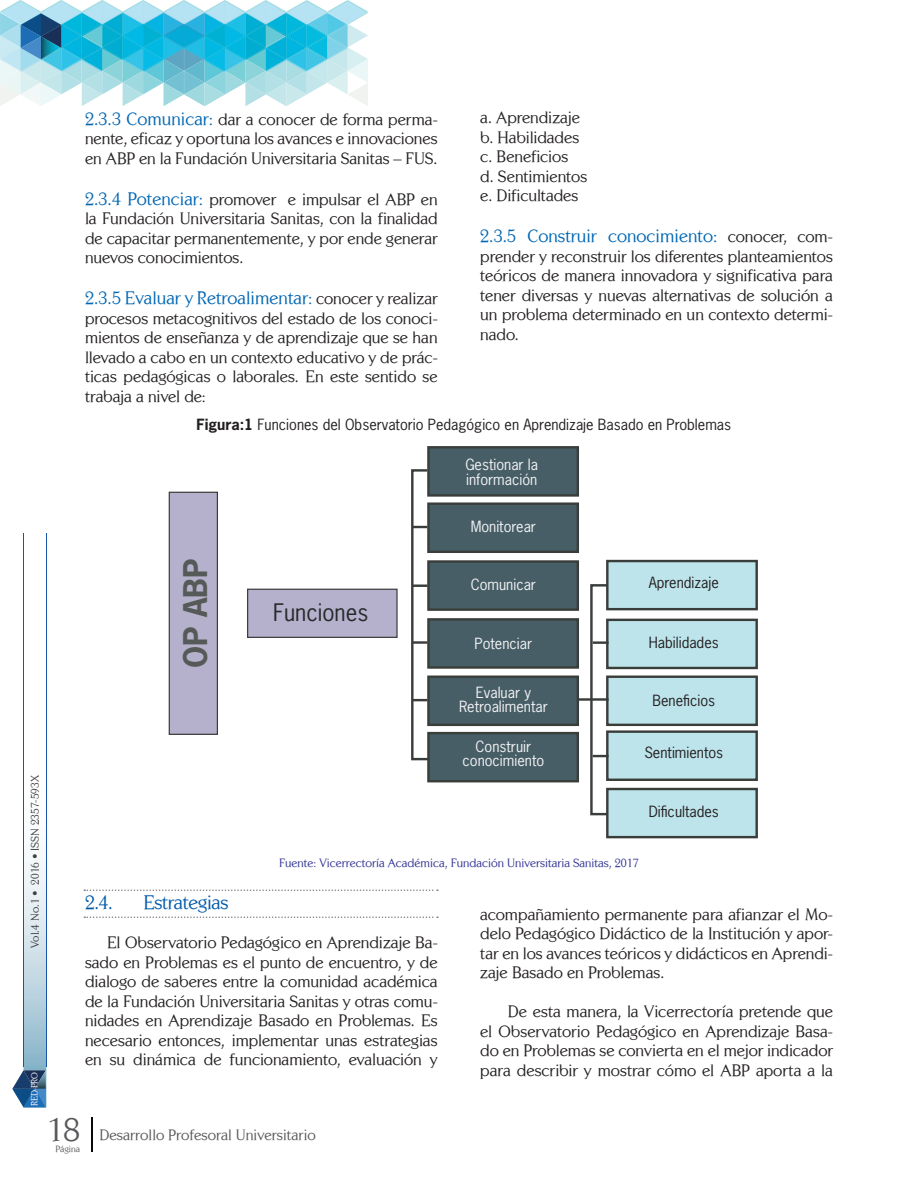
<style>
.page{position:relative;width:918px;height:1188px;background:#fff}
.page>*{position:absolute;margin:0;border:0;box-sizing:border-box;transform-origin:0 0}
.t1{font:700 30.75px "News Gothic Std";color:#555957}
.t2{font:22.8px "News Gothic Std";color:#262a2a}
.t3{font:19.5px "Centabel";letter-spacing:-.02em;color:#015aaa}
.t4{font:18px "Centabel";color:#0166b3}
.t5{font:16.5px/19.5px "Centabel";letter-spacing:-.005em;color:#231f20;text-align:justify}
.t6{font:15px "Centabel";color:#57585a}
.t7{font:14.55px "News Gothic Std";color:#231f20}
.t8{font:14.55px/14.5px "News Gothic Std";color:#f2f3f4;text-align:center}
.t9{font:12px "Centabel";color:#2e3092}
.t10{font:11.25px "Centabel";color:#3e3e3f}
.t11{font:9px "Centabel";letter-spacing:-.025em;color:#fff}
.t12{font:9px "Centabel";color:#57585a}
.s1{font-size:18px;color:#0166b3}
.s2{font-size:16.5px;color:#231f20}
.s3{font-weight:700}
.s4{font-size:33px}
</style>
<div class="page">
<hr style="left:46px;top:533px;width:1px;height:534px;background:#1857a7">
<hr style="left:23px;top:533px;width:1px;height:534px;background:#1857a7">
<svg style="left:12px;top:856px;width:34px;height:251px"></svg>
<img style="left:35px;top:1070px;width:11px;height:19px">
<svg style="left:0;top:0;width:368px;height:106px"></svg>
<hr style="left:91px;top:1117px;width:1px;height:35px;background:#0c0806">
<div style="left:169px;top:492px;width:48px;height:242px;background:#b5b0cb"></div>
<div style="left:169px;top:492px;width:49px;height:243px;border:1px solid #3a3e3b"></div>
<div style="left:248px;top:589px;width:149px;height:48px;background:#b5b0cb"></div>
<div style="left:247px;top:589px;width:151px;height:49px;border:1px solid #3a3e3b"></div>
<div style="left:428px;top:447px;width:150px;height:48px;background:#475e67"></div>
<div style="left:427px;top:446px;width:152px;height:51px;border:2px solid #3a3e3b"></div>
<div style="left:428px;top:504px;width:150px;height:48px;background:#475e67"></div>
<div style="left:427px;top:502px;width:152px;height:51px;border:2px solid #3a3e3b"></div>
<div style="left:428px;top:562px;width:150px;height:48px;background:#475e67"></div>
<div style="left:427px;top:560px;width:152px;height:51px;border:2px solid #3a3e3b"></div>
<div style="left:428px;top:619px;width:150px;height:48px;background:#475e67"></div>
<div style="left:427px;top:618px;width:152px;height:51px;border:2px solid #3a3e3b"></div>
<div style="left:428px;top:677px;width:150px;height:48px;background:#475e67"></div>
<div style="left:427px;top:676px;width:152px;height:50px;border:2px solid #3a3e3b"></div>
<div style="left:428px;top:733px;width:150px;height:48px;background:#475e67"></div>
<div style="left:427px;top:732px;width:152px;height:50px;border:2px solid #3a3e3b"></div>
<div style="left:607px;top:561px;width:150px;height:48px;background:#bde4eb"></div>
<div style="left:606px;top:560px;width:152px;height:50px;border:2px solid #3a3e3b"></div>
<div style="left:607px;top:620px;width:150px;height:48px;background:#bde4eb"></div>
<div style="left:606px;top:619px;width:152px;height:50px;border:2px solid #3a3e3b"></div>
<div style="left:607px;top:677px;width:150px;height:48px;background:#bde4eb"></div>
<div style="left:606px;top:676px;width:152px;height:50px;border:2px solid #3a3e3b"></div>
<div style="left:607px;top:732px;width:150px;height:48px;background:#bde4eb"></div>
<div style="left:606px;top:730px;width:152px;height:51px;border:2px solid #3a3e3b"></div>
<div style="left:607px;top:789px;width:150px;height:48px;background:#bde4eb"></div>
<div style="left:606px;top:788px;width:152px;height:50px;border:2px solid #3a3e3b"></div>
<svg style="left:411px;top:468px;width:21px;height:294px"></svg>
<svg style="left:590px;top:583px;width:20px;height:234px"></svg>
<hr style="left:578px;top:698px;width:31px;height:3px;background:#3a3e3b">
<svg style="left:84px;top:890px;width:354px;height:1px"></svg>
<svg style="left:84px;top:916px;width:354px;height:2px"></svg>
<p class="t5" style="left:85px;top:109px;width:354px"><span class="s1">2.3.3 Comunicar:</span> dar a conocer de forma perma&shy;nente, eficaz y oportuna los avances e innovaciones en ABP en la Fundación Universitaria Sanitas – FUS.</p>
<p class="t5" style="left:85px;top:189px;width:354px"><span class="s1">2.3.4 Potenciar:</span> promover e impulsar el ABP en la Fundación Universitaria Sanitas, con la finalidad de capacitar permanentemente, y por ende generar nuevos conocimientos.</p>
<p class="t4" style="left:85px;top:288px;width:354px">2.3.5 Evaluar y Retroalimentar: <span class="s2">conocer y realizar</span></p>
<p class="t5" style="left:85px;top:308px;width:354px">procesos metacognitivos del estado de los conoci&shy;mientos de enseñanza y de aprendizaje que se han llevado a cabo en un contexto educativo y de prác&shy;ticas pedagógicas o laborales. En este sentido se trabaja a nivel de:</p>
<p class="t5" style="left:480px;top:108px;width:108px;text-align:left">a. Aprendizaje b. Habilidades c. Beneficios<br>d. Sentimientos e. Dificultades</p>
<p class="t4" style="left:480px;top:226px;width:354px">2.3.5 Construir conocimiento: <span class="s2">conocer, com-</span></p>
<p class="t5" style="left:480px;top:246px;width:354px">prender y reconstruir los diferentes planteamientos teóricos de manera innovadora y significativa para tener diversas y nuevas alternativas de solución a un problema determinado en un contexto determi&shy;nado.</p>
<p class="t7" style="left:197px;top:415px;width:536px"><span class="s3">Figura:1</span> Funciones del Observatorio Pedagógico en Aprendizaje Basado en Problemas</p>
<p class="t8" style="left:465px;top:458px;width:74px;text-align:left">Gestionar la información</p>
<p class="t8" style="left:471px;top:519px;width:67px">Monitorear</p>
<p class="t10" style="left:28px;top:948px;width:175px;rotate:-90deg">Vol.4 No.1 • 2016 • ISSN 2357-593X</p>
<p class="t11" style="left:29px;top:1106px;width:36px;rotate:-90deg">RED-PRO</p>
<h1 class="t1" style="left:175px;top:668px;width:111px;rotate:-90deg">OP ABP</h1>
<h2 class="t2" style="left:273px;top:598px;width:97px">Funciones</h2>
<p class="t8" style="left:471px;top:577px;width:67px">Comunicar</p>
<p class="t7" style="left:649px;top:573px;width:72px">Aprendizaje</p>
<p class="t8" style="left:475px;top:636px;width:59px">Potenciar</p>
<p class="t8" style="left:459px;top:685px;width:90px">Evaluar y<br>Retroalimentar</p>
<p class="t8" style="left:463px;top:739px;width:83px">Construir conocimiento</p>
<p class="t7" style="left:649px;top:633px;width:71px">Habilidades</p>
<p class="t7" style="left:652px;top:692px;width:64px">Beneficios</p>
<p class="t7" style="left:644px;top:743px;width:80px">Sentimientos</p>
<p class="t7" style="left:649px;top:802px;width:72px">Dificultades</p>
<p class="t9" style="left:279px;top:856px;width:361px">Fuente: Vicerrectoría Académica, Fundación Universitaria Sanitas, 2017</p>
<p class="t3" style="left:85px;top:891px;width:30px">2.4.</p>
<p class="t3" style="left:144px;top:891px;width:86px">Estrategias</p>
<p class="t5" style="left:85px;top:932px;width:354px;text-indent:22px">El Observatorio Pedagógico en Aprendizaje Ba&shy;sado en Problemas es el punto de encuentro, y de dialogo de saberes entre la comunidad académica de la Fundación Universitaria Sanitas y otras comu&shy;nidades en Aprendizaje Basado en Problemas. Es necesario entonces, implementar unas estrategias en su dinámica de funcionamiento, evaluación y</p>
<p class="t6" style="left:47px;top:1126px;width:270px"><span class="s4">18</span> Desarrollo Profesoral Universitario</p>
<p class="t12" style="left:55px;top:1144px;width:26px">Página</p>
<p class="t5" style="left:480px;top:904px;width:354px">acompañamiento permanente para afianzar el Mo&shy;delo Pedagógico Didáctico de la Institución y apor&shy;tar en los avances teóricos y didácticos en Aprendi&shy;zaje Basado en Problemas.</p>
<p class="t5" style="left:480px;top:1002px;width:354px;text-indent:28px">De esta manera, la Vicerrectoría pretende que el Observatorio Pedagógico en Aprendizaje Basa&shy;do en Problemas se convierta en el mejor indicador para describir y mostrar cómo el ABP aporta a la</p>
</div>
